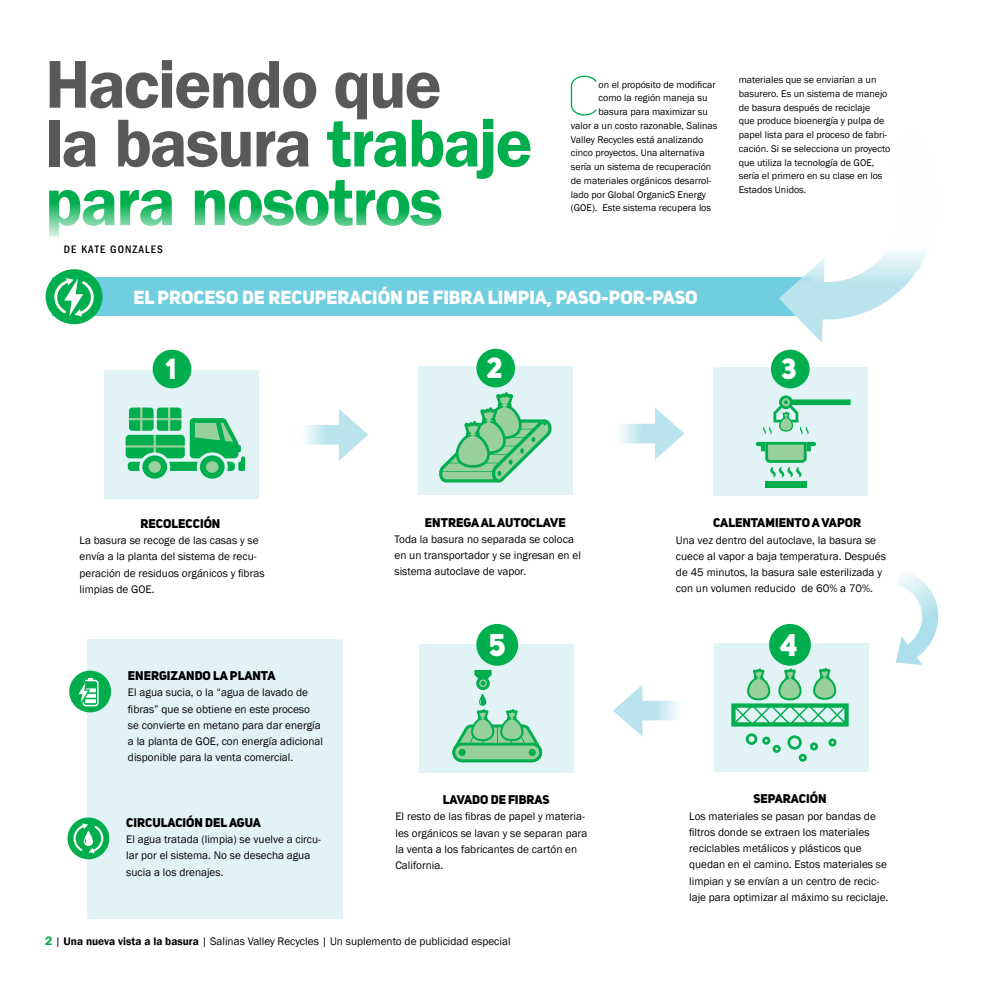
<style>
.page{position:relative;width:990px;height:990px;background:#fff}
.page>*{position:absolute;margin:0;border:0;box-sizing:border-box;transform-origin:0 0}
.t1{font:600 70px/58.8px "Franklin Gothic";letter-spacing:-.03em;color:#58595b}
.t2{font:55px "Uni Sans Thin CAPS";color:#00ae4d}
.t3{font:31.12px "Uni Sans Heavy CAPS";color:#fff}
.t4{font:28.75px "Uni Sans Heavy CAPS";color:#fff}
.t5{font:18.75px "Uni Sans Heavy CAPS";color:#fff}
.t6{font:12.5px "Uni Sans Heavy CAPS";color:#000}
.t7{font:11.25px/16.2px "Franklin Gothic";color:#000}
.t8{font:500 condensed 11.25px "Franklin Gothic";letter-spacing:.1em;color:#000}
.t9{font:10px/13.8px "Franklin Gothic";color:#000}
.s1{color:#00ae4d}
.s2{font-weight:600;font-size:12.5px;color:#00ae4d}
.s3{font-weight:600}
</style>
<div class="page">
<div style="left:105px;top:371px;width:154px;height:128px;background:#e2f3f6"></div>
<div style="left:714px;top:644px;width:155px;height:128px;background:#e2f3f6"></div>
<div style="left:419px;top:644px;width:155px;height:128px;background:#e2f3f6"></div>
<div style="left:87px;top:639px;width:255px;height:280px;background:#e2f3f6"></div>
<div style="left:418px;top:366px;width:155px;height:129px;background:#e2f3f6"></div>
<div style="left:713px;top:367px;width:155px;height:129px;background:#e2f3f6"></div>
<div style="left:52px;top:277px;width:759px;height:39px;background:#71cde0"></div>
<svg style="left:779px;top:251px;width:148px;height:92px"></svg>
<div style="left:46px;top:269px;width:57px;height:55px;background:#00ae4d;border-radius:50%"></div>
<svg style="left:54px;top:278px;width:40px;height:38px"></svg>
<svg style="left:126px;top:408px;width:119px;height:71px"></svg>
<div style="left:153px;top:350px;width:38px;height:38px;background:#00ae4d;border-radius:50%"></div>
<div style="left:769px;top:624px;width:42px;height:42px;background:#00ae4d;border-radius:50%"></div>
<div style="left:476px;top:624px;width:42px;height:42px;background:#00ae4d;border-radius:50%"></div>
<div style="left:476px;top:349px;width:39px;height:38px;background:#00ae4d;border-radius:50%"></div>
<div style="left:771px;top:350px;width:39px;height:38px;background:#00ae4d;border-radius:50%"></div>
<div style="left:765px;top:481px;width:42px;height:7px;background:#00ae4d"></div>
<svg style="left:756px;top:442px;width:60px;height:35px"></svg>
<div style="left:746px;top:733px;width:11px;height:12px;border:3px solid #00ae4d;border-radius:50%"></div>
<div style="left:787px;top:735px;width:15px;height:15px;border:3px solid #00ae4d;border-radius:50%"></div>
<div style="left:762px;top:737px;width:8px;height:8px;border:3px solid #00ae4d;border-radius:50%"></div>
<div style="left:773px;top:745px;width:8px;height:8px;border:3px solid #00ae4d;border-radius:50%"></div>
<div style="left:799px;top:754px;width:8px;height:8px;border:3px solid #00ae4d;border-radius:50%"></div>
<div style="left:828px;top:738px;width:9px;height:9px;border:3px solid #00ae4d;border-radius:50%"></div>
<div style="left:810px;top:742px;width:8px;height:9px;border:3px solid #00ae4d;border-radius:50%"></div>
<svg style="left:304px;top:409px;width:64px;height:52px"></svg>
<svg style="left:621px;top:408px;width:63px;height:52px"></svg>
<svg style="left:613px;top:685px;width:65px;height:52px"></svg>
<div style="left:69px;top:671px;width:42px;height:41px;background:#00ae4d;border-radius:50%"></div>
<svg style="left:78px;top:678px;width:21px;height:28px"></svg>
<div style="left:67px;top:818px;width:42px;height:41px;background:#00ae4d;border-radius:50%"></div>
<svg style="left:73px;top:823px;width:30px;height:30px"></svg>
<svg style="left:896px;top:573px;width:43px;height:92px"></svg>
<svg style="left:763px;top:395px;width:88px;height:40px"></svg>
<svg style="left:439px;top:392px;width:113px;height:90px"></svg>
<svg style="left:452px;top:670px;width:90px;height:92px"></svg>
<svg style="left:731px;top:664px;width:118px;height:63px"></svg>
<h1 class="t1" style="left:45px;top:56px;width:489px">Haciendo que<br>la basura <span class="s1">trabaje para nosotros</span></h1>
<p class="t8" style="left:64px;top:243px;width:99px">DE KATE GONZALES</p>
<h2 class="t2" style="left:567px;top:64px;width:34px">C</h2>
<p class="t9" style="left:599px;top:78px;width:119px">on el propósito de modificar</p>
<p class="t9" style="left:599px;top:91px;width:110px">como la región maneja su</p>
<p class="t9" style="left:599px;top:105px;width:111px">basura para maximizar su</p>
<p class="t9" style="left:571px;top:119px;width:148px">valor a un costo razonable, Salinas</p>
<p class="t9" style="left:571px;top:133px;width:134px">Valley Recycles está analizando</p>
<p class="t9" style="left:571px;top:146px;width:135px">cinco proyectos. Una alternativa</p>
<p class="t9" style="left:571px;top:160px;width:142px">sería un sistema de recuperación</p>
<p class="t9" style="left:571px;top:174px;width:142px">de materiales orgánicos desarrol-</p>
<p class="t9" style="left:571px;top:188px;width:137px">lado por Global OrganicS Energy</p>
<p class="t9" style="left:571px;top:201px;width:142px">(GOE). Este sistema recupera los</p>
<h3 class="t5" style="left:133px;top:286px;width:566px">EL PROCESO DE RECUPERACIÓN DE FIBRA LIMPIA, PASO-POR-PASO</h3>
<p class="t9" style="left:739px;top:73px;width:153px">materiales que se enviarían a un basurero. Es un sistema de manejo de basura después de reciclaje<br>que produce bioenergía y pulpa de papel lista para el proceso de fabri&shy;cación. Si se selecciona un proyecto que utiliza la tecnología de GOE, sería el primero en su clase en los<br>Estados Unidos.</p>
<h3 class="t4" style="left:165px;top:350px;width:12px">1</h3>
<p class="t6" style="left:141px;top:515px;width:81px">RECOLECCIÓN</p>
<p class="t7" style="left:80px;top:532px;width:186px">La basura se recoge de las casas y se envía a la planta del sistema de recu&shy;peración de residuos orgánicos y fibras limpias de GOE.</p>
<p class="t6" style="left:128px;top:668px;width:149px">ENERGIZANDO LA PLANTA</p>
<p class="t7" style="left:128px;top:685px;width:197px">El agua sucia, o la “agua de lavado de fibras” que se obtiene en este proceso se convierte en metano para dar energía a la planta de GOE, con energía adicional disponible para la venta comercial.</p>
<p class="t6" style="left:126px;top:814px;width:136px">CIRCULACIÓN DEL AGUA</p>
<p class="t7" style="left:126px;top:832px;width:196px">El agua tratada (limpia) se vuelve a circu&shy;lar por el sistema. No se desecha agua sucia a los drenajes.</p>
<h3 class="t4" style="left:486px;top:350px;width:18px">2</h3>
<h3 class="t4" style="left:781px;top:350px;width:17px">3</h3>
<p class="t6" style="left:425px;top:514px;width:142px">ENTREGA AL AUTOCLAVE</p>
<p class="t7" style="left:395px;top:531px;width:188px">Toda la basura no separada se coloca en un transportador y se ingresan en el sistema autoclave de vapor.</p>
<p class="t6" style="left:713px;top:515px;width:150px">CALENTAMIENTO A VAPOR</p>
<p class="t7" style="left:676px;top:532px;width:211px">Una vez dentro del autoclave, la basura se cuece al vapor a baja temperatura. Después de 45 minutos, la basura sale esterilizada y con un volumen reducido de 60% a 70%.</p>
<h3 class="t3" style="left:489px;top:625px;width:18px">5</h3>
<h3 class="t3" style="left:780px;top:625px;width:19px">4</h3>
<p class="t6" style="left:443px;top:792px;width:108px">LAVADO DE FIBRAS</p>
<p class="t7" style="left:395px;top:809px;width:193px">El resto de las fibras de papel y materia&shy;les orgánicos se lavan y se separan para la venta a los fabricantes de cartón en<br>California.</p>
<p class="t6" style="left:753px;top:791px;width:75px">SEPARACIÓN</p>
<p class="t7" style="left:689px;top:808px;width:201px">Los materiales se pasan por bandas de filtros donde se extraen los materiales reciclables metálicos y plásticos que quedan en el camino. Estos materiales se limpian y se envían a un centro de recic&shy;laje para optimizar al máximo su reciclaje.</p>
<p class="t7" style="left:45px;top:933px;width:467px"><span class="s2">2</span> | <span class="s3">Una nueva vista a la basura</span> | Salinas Valley Recycles | Un suplemento de publicidad especial</p>
</div>
